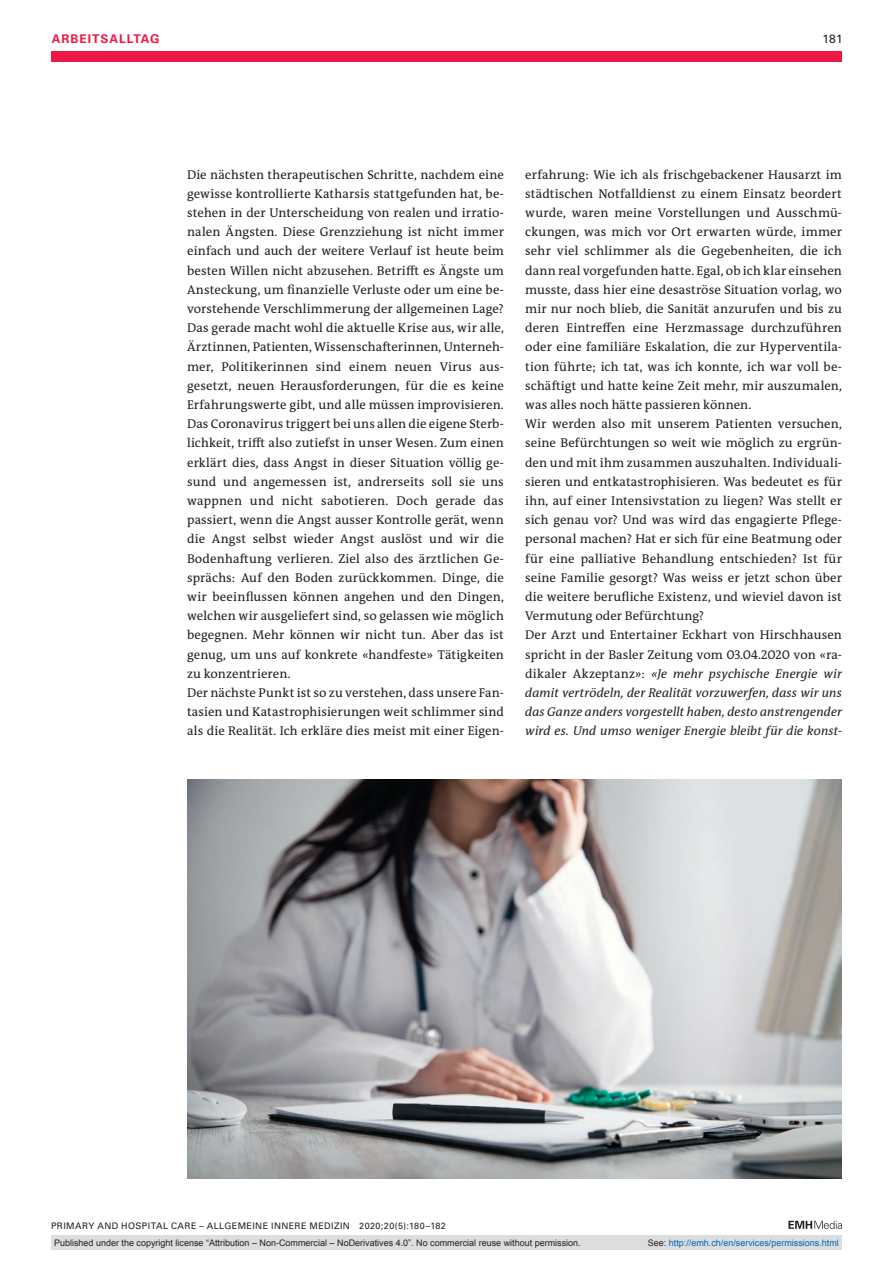
<style>
.page{position:relative;width:893px;height:1263px;background:#fff}
.page>*{position:absolute;margin:0;border:0;box-sizing:border-box;transform-origin:0 0}
.t1{font:12.75px/19.2px "The Antiqua B W5 Plain";letter-spacing:.005em;color:#231f20}
.t2{font:700 12px "Univers LT Std";color:#ed1845}
.t3{font:12px "Univers LT Std";color:#231f20}
.t4{font:9px "Arial";color:#231f20}
.t5{font:9px "Univers LT Std";letter-spacing:.05em;color:#231f20}
.t6{font:9px "Arial";color:#0166b3}
.s1{font-style:italic}
.s2{color:#231f20}
</style>
<div class="page">
<div style="left:51px;top:51px;width:791px;height:11px;background:#ed1845"></div>
<svg style="left:788px;top:1221px;width:54px;height:8px"></svg>
<img style="left:187px;top:779px;width:655px;height:399px">
<div style="left:51px;top:1235px;width:791px;height:15px;background:#dcdddf"></div>
<p class="t2" style="left:52px;top:31px;width:19px">ARBEITSALLTAG</p>
<p class="t3" style="left:822px;top:31px;width:22px">181</p>
<p class="t1" style="left:187px;top:165px;width:318px">Die nächsten therapeutischen Schritte, nachdem eine gewisse kontrollierte Katharsis stattgefunden hat, be&shy;stehen in der Unterscheidung von realen und irratio&shy;nalen Ängsten. Diese Grenzziehung ist nicht immer einfach und auch der weitere Verlauf ist heute beim besten Willen nicht abzusehen. Betrifft es Ängste um Ansteckung, um finanzielle Verluste oder um eine be&shy;vorstehende Verschlimmerung der allgemeinen Lage?<br>Das gerade macht wohl die aktuelle Krise aus, wir alle, Ärztinnen, Patienten, Wissenschafterinnen, Unterneh&shy;mer, Politikerinnen sind einem neuen Virus aus&shy;gesetzt, neuen Herausforderungen, für die es keine Erfahrungswerte gibt, und alle müssen improvisieren.<br>Das Coronavirus triggert bei uns allen die eigene Sterb&shy;lichkeit, trifft also zutiefst in unser Wesen. Zum einen erklärt dies, dass Angst in dieser Situation völlig ge&shy;sund und angemessen ist, andrerseits soll sie uns wappnen und nicht sabotieren. Doch gerade das passiert, wenn die Angst ausser Kontrolle gerät, wenn die Angst selbst wieder Angst auslöst und wir die Bodenhaftung verlieren. Ziel also des ärztlichen Ge&shy;sprächs: Auf den Boden zurückkommen. Dinge, die wir beeinflussen können angehen und den Dingen, welchen wir ausgeliefert sind, so gelassen wie möglich begegnen. Mehr können wir nicht tun. Aber das ist genug, um uns auf konkrete «handfeste» Tätigkeiten zu konzentrieren.<br>Der nächste Punkt ist so zu verstehen, dass unsere Fan&shy;tasien und Katastrophisierungen weit schlimmer sind als die Realität. Ich erkläre dies meist mit einer Eigen-</p>
<p class="t1" style="left:525px;top:165px;width:318px">erfahrung: Wie ich als frischgebackener Hausarzt im städtischen Notfalldienst zu einem Einsatz beordert wurde, waren meine Vorstellungen und Ausschmü&shy;ckungen, was mich vor Ort erwarten würde, immer sehr viel schlimmer als die Gegebenheiten, die ich dann real vorgefunden hatte. Egal, ob ich klar einsehen musste, dass hier eine desaströse Situation vorlag, wo mir nur noch blieb, die Sanität anzurufen und bis zu deren Eintreffen eine Herzmassage durchzuführen oder eine familiäre Eskalation, die zur Hyperventila&shy;tion führte; ich tat, was ich konnte, ich war voll be&shy;schäftigt und hatte keine Zeit mehr, mir auszumalen, was alles noch hätte passieren können.<br>Wir werden also mit unserem Patienten versuchen, seine Befürchtungen so weit wie möglich zu ergrün&shy;den und mit ihm zusammen auszuhalten. Individuali&shy;sieren und entkatastrophisieren. Was bedeutet es für ihn, auf einer Intensivstation zu liegen? Was stellt er sich genau vor? Und was wird das engagierte Pflege&shy;personal machen? Hat er sich für eine Beatmung oder für eine palliative Behandlung entschieden? Ist für seine Familie gesorgt? Was weiss er jetzt schon über die weitere berufliche Existenz, und wieviel davon ist Vermutung oder Befürchtung?<br>Der Arzt und Entertainer Eckhart von Hirschhausen spricht in der Basler Zeitung vom 03.04.2020 von «ra&shy;dikaler Akzeptanz»: <span class="s1">«Je mehr psychische Energie wir damit vertrödeln, der Realität vorzuwerfen, dass wir uns das Ganze anders vorgestellt haben, desto anstrengender wird es. Und umso weniger Energie bleibt für die konst-</span></p>
<p class="t5" style="left:51px;top:1220px;width:396px">PRIMARY AND HOSPITAL CARE – ALLGEMEINE INNERE MEDIZIN 2020;20(5):180–182</p>
<p class="t4" style="left:54px;top:1237px;width:528px">Published under the copyright license “Attribution – Non-Commercial – NoDerivatives 4.0”. No commercial reuse without permission.</p>
<p class="t6" style="left:648px;top:1237px;width:193px"><span class="s2">See:</span> http://emh.ch/en/services/permissions.html</p>
</div>
